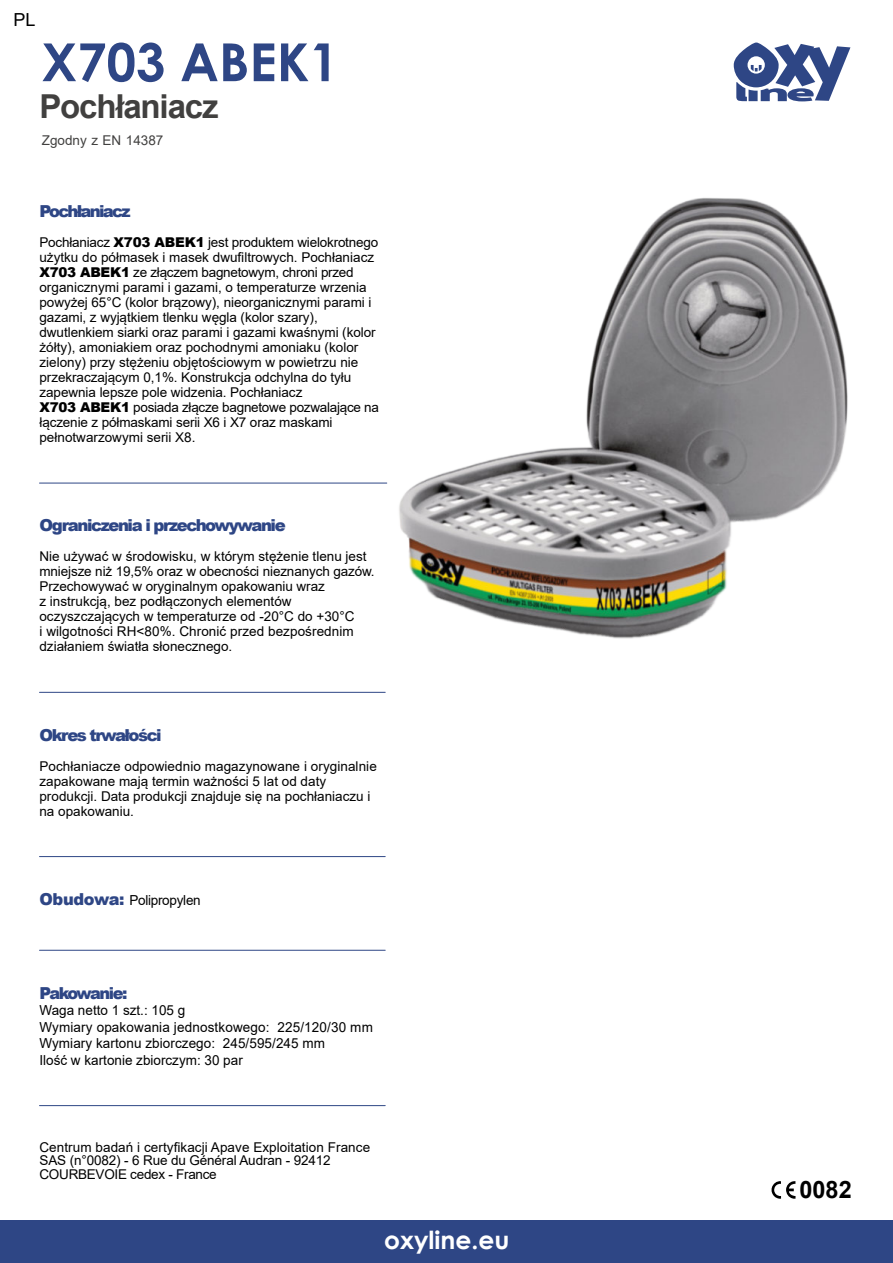
<style>
.page{position:relative;width:893px;height:1263px;background:#fff}
.page>*{position:absolute;margin:0;border:0;box-sizing:border-box;transform-origin:0 0}
.t1{font:700 52.5px "Century Gothic";color:#2e4685}
.t2{font:700 33px "Arial";letter-spacing:-.035em;color:#41403f}
.t3{font:700 24.9px "Century Gothic";color:#fff}
.t4{font:700 24px "Arial";color:#000}
.t5{font:18px "Arial";color:#000}
.t6{font:900 16.5px "Arial";letter-spacing:-.09em;color:#2e4685}
.t7{font:13.8px/16.5px "Arial";letter-spacing:.005em;color:#000}
.t8{font:13.8px "Arial";letter-spacing:-.02em;color:#000}
.t9{font:13.5px/15px "Arial";color:#000}
.t10{font:13.5px "Arial";color:#41403f}
.s1{font-weight:900}
.s2{font-weight:900;font-size:16.5px;color:#2e4685}
</style>
<div class="page">
<img style="left:399px;top:198px;width:449px;height:441px">
<div style="left:0;top:1220px;width:893px;height:43px;background:#2e4685"></div>
<svg style="left:734px;top:43px;width:116px;height:58px"></svg>
<hr style="left:39px;top:856px;width:346px;height:1px;background:#2e4685">
<hr style="left:39px;top:950px;width:346px;height:1px;background:#2e4685">
<hr style="left:39px;top:692px;width:346px;height:1px;background:#2e4685">
<hr style="left:39px;top:483px;width:348px;height:1px;background:#2e4685">
<svg style="left:772px;top:1181px;width:23px;height:18px"></svg>
<hr style="left:39px;top:1105px;width:346px;height:1px;background:#2e4685">
<h3 class="t5" style="left:14px;top:13px;width:24px">PL</h3>
<h1 class="t1" style="left:41px;top:42px;width:299px">X703 ABEK1</h1>
<h2 class="t2" style="left:39px;top:94px;width:181px">Pochłaniacz</h2>
<p class="t10" style="left:42px;top:135px;width:123px">Zgodny z EN 14387</p>
<p class="t6" style="left:39px;top:205px;width:93px">Pochłaniacz</p>
<p class="t9" style="left:39px;top:236px;width:341px">Pochłaniacz <span class="s1">X703 ABEK1</span> jest produktem wielokrotnego użytku do półmasek i masek dwufiltrowych. Pochłaniacz <span class="s1">X703 ABEK1</span> ze złączem bagnetowym, chroni przed organicznymi parami i gazami, o temperaturze wrzenia powyżej 65°C (kolor brązowy), nieorganicznymi parami i gazami, z wyjątkiem tlenku węgla (kolor szary), dwutlenkiem siarki oraz parami i gazami kwaśnymi (kolor żółty), amoniakiem oraz pochodnymi amoniaku (kolor zielony) przy stężeniu objętościowym w powietrzu nie przekraczającym 0,1%. Konstrukcja odchylna do tyłu zapewnia lepsze pole widzenia. Pochłaniacz<br><span class="s1">X703 ABEK1</span> posiada złącze bagnetowe pozwalające na łączenie z półmaskami serii X6 i X7 oraz maskami pełnotwarzowymi serii X8.</p>
<p class="t6" style="left:39px;top:520px;width:248px">Ograniczenia i przechowywanie</p>
<p class="t9" style="left:39px;top:550px;width:337px">Nie używać w środowisku, w którym stężenie tlenu jest mniejsze niż 19,5% oraz w obecności nieznanych gazów.<br>Przechowywać w oryginalnym opakowaniu wraz<br>z instrukcją, bez podłączonych elementów oczyszczających w temperaturze od -20°C do +30°C<br>i wilgotności RH&lt;80%. Chronić przed bezpośrednim działaniem światła słonecznego.</p>
<p class="t6" style="left:39px;top:729px;width:124px">Okres trwałości</p>
<p class="t9" style="left:39px;top:760px;width:339px">Pochłaniacze odpowiednio magazynowane i oryginalnie zapakowane mają termin ważności 5 lat od daty produkcji. Data produkcji znajduje się na pochłaniaczu i na opakowaniu.</p>
<p class="t8" style="left:39px;top:895px;width:163px"><span class="s2">Obudowa:</span> Polipropylen</p>
<p class="t6" style="left:39px;top:987px;width:89px">Pakowanie:</p>
<p class="t7" style="left:39px;top:1003px;width:335px">Waga netto 1 szt.: 105 g<br>Wymiary opakowania jednostkowego: 225/120/30 mm Wymiary kartonu zbiorczego: 245/595/245 mm<br>Ilość w kartonie zbiorczym: 30 par</p>
<p class="t9" style="left:39px;top:1141px;width:332px;line-height:13.5px">Centrum badań i certyfikacji Apave Exploitation France<br>SAS (n°0082) - 6 Rue du Général Audran - 92412<br>COURBEVOIE cedex - France</p>
<h3 class="t3" style="left:384px;top:1230px;width:127px">oxyline.eu</h3>
<h3 class="t4" style="left:799px;top:1181px;width:54px">0082</h3>
</div>
